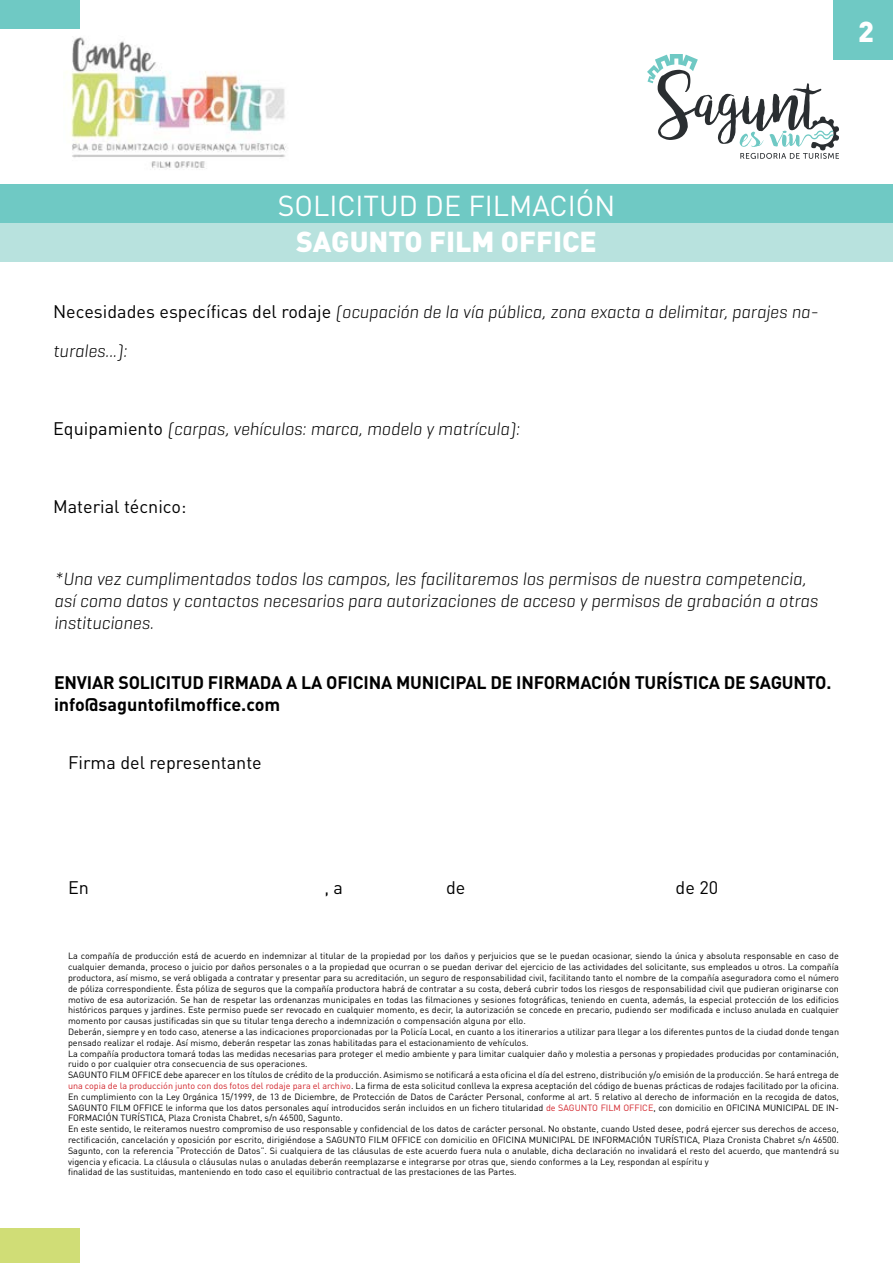
<style>
.page{position:relative;width:893px;height:1263px;background:#fff}
.page>*{position:absolute;margin:0;border:0;box-sizing:border-box;transform-origin:0 0}
.t1{font:28.5px "DIN Pro";color:#fff}
.t2{font:900 28.5px "DIN Pro";color:#fff}
.t3{font:italic 300 18px/21.6px "Geogrotesque";color:#000}
.t4{font:700 18px/21.6px "DIN Pro";letter-spacing:-.01em;color:#000}
.t5{font:18px "DIN Pro";color:#000}
.t6{font:9px/10.8px "DIN Pro";color:#000}
.s1{font-family:"DIN Pro";font-weight:400;font-style:normal}
.s2{color:#d2232a}
</style>
<div class="page">
<div style="left:0;top:184px;width:893px;height:38px;background:#6fc9c4"></div>
<div style="left:833px;top:0;width:60px;height:60px;background:#6fc9c4"></div>
<div style="left:0;top:223px;width:893px;height:38px;background:#b8e2de"></div>
<div style="left:0;top:0;width:79px;height:28px;background:#6fc9c4"></div>
<svg style="left:647px;top:54px;width:192px;height:105px"></svg>
<div style="left:0;top:1228px;width:79px;height:35px;background:#d0dd76"></div>
<img style="left:70px;top:37px;width:216px;height:132px">
<h1 class="t2" style="left:858px;top:12px;width:17px">2</h1>
<h1 class="t1" style="left:278px;top:186px;width:339px">SOLICITUD DE FILMACIÓN</h1>
<h1 class="t2" style="left:296px;top:222px;width:302px">SAGUNTO FILM OFFICE</h1>
<h2 class="t3" style="left:53px;top:291px;width:767px;line-height:39px"><span class="s1">Necesidades específicas del rodaje</span> (ocupación de la vía pública, zona exacta a delimitar, parajes na&shy;turales...):</h2>
<h2 class="t3" style="left:53px;top:417px;width:468px"><span class="s1">Equipamiento</span> (carpas, vehículos: marca, modelo y matrícula):</h2>
<h2 class="t5" style="left:53px;top:494px;width:135px">Material técnico:</h2>
<h2 class="t3" style="left:54px;top:568px;width:765px">*Una vez cumplimentados todos los campos, les facilitaremos los permisos de nuestra competencia, así como datos y contactos necesarios para autorizaciones de acceso y permisos de grabación a otras instituciones.</h2>
<h2 class="t4" style="left:54px;top:671px;width:779px">ENVIAR SOLICITUD FIRMADA A LA OFICINA MUNICIPAL DE INFORMACIÓN TURÍSTICA DE SAGUNTO. info@saguntofilmoffice.com</h2>
<h2 class="t5" style="left:68px;top:750px;width:195px">Firma del representante</h2>
<h2 class="t5" style="left:68px;top:875px;width:22px">En</h2>
<h2 class="t5" style="left:324px;top:875px;width:20px">, a</h2>
<h2 class="t5" style="left:446px;top:875px;width:21px">de</h2>
<h2 class="t5" style="left:675px;top:875px;width:44px">de 20</h2>
<p class="t6" style="left:68px;top:950px;width:772px">La compañía de producción está de acuerdo en indemnizar al titular de la propiedad por los daños y perjuicios que se le puedan ocasionar, siendo la única y absoluta responsable en caso de cualquier demanda, proceso o juicio por daños personales o a la propiedad que ocurran o se puedan derivar del ejercicio de las actividades del solicitante, sus empleados u otros. La compañía productora, así mismo, se verá obligada a contratar y presentar para su acreditación, un seguro de responsabilidad civil, facilitando tanto el nombre de la compañía aseguradora como el número de póliza correspondiente. Ésta póliza de seguros que la compañía productora habrá de contratar a su costa, deberá cubrir todos los riesgos de responsabilidad civil que pudieran originarse con motivo de esa autorización. Se han de respetar las ordenanzas municipales en todas las filmaciones y sesiones fotográficas, teniendo en cuenta, además, la especial protección de los edificios históricos parques y jardines. Este permiso puede ser revocado en cualquier momento, es decir, la autorización se concede en precario, pudiendo ser modificada e incluso anulada en cualquier momento por causas justificadas sin que su titular tenga derecho a indemnización o compensación alguna por ello.<br>Deberán, siempre y en todo caso, atenerse a las indicaciones proporcionadas por la Policía Local, en cuanto a los itinerarios a utilizar para llegar a los diferentes puntos de la ciudad donde tengan pensado realizar el rodaje. Así mismo, deberán respetar las zonas habilitadas para el estacionamiento de vehículos.<br>La compañía productora tomará todas las medidas necesarias para proteger el medio ambiente y para limitar cualquier daño y molestia a personas y propiedades producidas por contaminación, ruido o por cualquier otra consecuencia de sus operaciones.<br>SAGUNTO FILM OFFICE debe aparecer en los títulos de crédito de la producción. Asimismo se notificará a esta oficina el día del estreno, distribución y/o emisión de la producción. Se hará entrega de <span class="s2">una copia de la producción junto con dos fotos del rodaje para el archivo</span>. La firma de esta solicitud conlleva la expresa aceptación del código de buenas prácticas de rodajes facilitado por la oficina.<br>En cumplimiento con la Ley Orgánica 15/1999, de 13 de Diciembre, de Protección de Datos de Carácter Personal, conforme al art. 5 relativo al derecho de información en la recogida de datos, SAGUNTO FILM OFFICE le informa que los datos personales aquí introducidos serán incluidos en un fichero titularidad <span class="s2">de SAGUNTO FILM OFFICE</span>, con domicilio en OFICINA MUNICIPAL DE IN-FORMACIÓN TURÍSTICA, Plaza Cronista Chabret, s/n 46500, Sagunto.<br>En este sentido, le reiteramos nuestro compromiso de uso responsable y confidencial de los datos de carácter personal. No obstante, cuando Usted desee, podrá ejercer sus derechos de acceso, rectificación, cancelación y oposición por escrito, dirigiéndose a SAGUNTO FILM OFFICE con domicilio en OFICINA MUNICIPAL DE INFORMACIÓN TURÍSTICA, Plaza Cronista Chabret s/n 46500.<br>Sagunto, con la referencia “Protección de Datos”. Si cualquiera de las cláusulas de este acuerdo fuera nula o anulable, dicha declaración no invalidará el resto del acuerdo, que mantendrá su vigencia y eficacia. La cláusula o cláusulas nulas o anuladas deberán reemplazarse e integrarse por otras que, siendo conformes a la Ley, respondan al espíritu y<br>finalidad de las sustituidas, manteniendo en todo caso el equilibrio contractual de las prestaciones de las Partes.</p>
</div>
